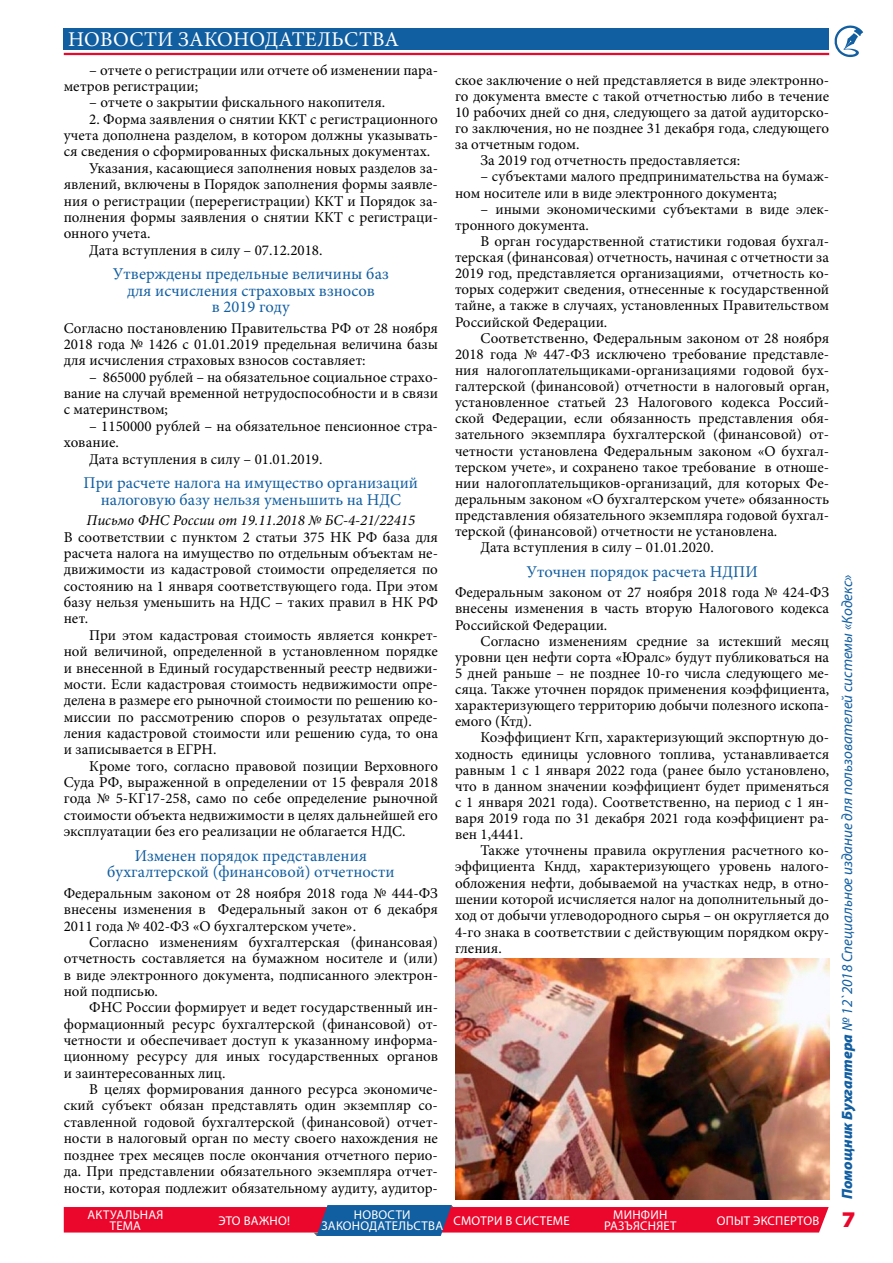
<style>
.page{position:relative;width:893px;height:1263px;background:#fff}
.page>*{position:absolute;margin:0;border:0;box-sizing:border-box;transform-origin:0 0}
.t1{font:900 semi-expanded 22.5px "Myriad Pro";color:#ea072b}
.t2{font:21px "Minion Pro";color:#fff}
.t3{font:16.5px/16.4px "Minion Pro";color:#115ea1;text-align:center}
.t4{font:15px/16.4px "Minion Pro";color:#000;text-align:justify}
.t5{font:italic 15px "Myriad Pro";color:#115ea1}
.t6{font:italic 15px "Minion Pro";color:#000}
.t7{font:12.75px/10.5px "Myriad Pro";letter-spacing:.055em;color:#fff;text-align:center}
.t8{font:12.75px/10.5px "Myriad Pro";letter-spacing:.035em;color:#fff}
.t9{font:12.75px "Myriad Pro";letter-spacing:.075em;color:#fff}
.t10{font:12.75px "Myriad Pro";letter-spacing:.125em;color:#fff}
.s1{font-weight:900}
</style>
<div class="page">
<svg style="left:834px;top:25px;width:29px;height:32px"></svg>
<div style="left:64px;top:29px;width:765px;height:21px;background:#115ea1"></div>
<hr style="left:64px;top:53px;width:765px;height:2px;background:#ea072b">
<svg style="left:64px;top:1205px;width:765px;height:31px;background:#c93a5e"></svg>
<img style="left:455px;top:958px;width:374px;height:241px">
<h2 class="t2" style="left:68px;top:25px;width:32px">Новости</h2>
<h2 class="t2" style="left:178px;top:25px;width:15px">законодательства</h2>
<p class="t4" style="left:64px;top:62px;width:376px;text-indent:26px">– отчете о регистрации или отчете об изменении пара&shy;метров регистрации;</p>
<p class="t4" style="left:89px;top:94px;width:297px">– отчете о закрытии фискального накопителя.</p>
<p class="t4" style="left:89px;top:111px;width:350px">2. Форма заявления о снятии ККТ с регистрационного</p>
<p class="t4" style="left:64px;top:127px;width:376px">учета дополнена разделом, в котором должны указывать-</p>
<p class="t4" style="left:64px;top:144px;width:368px">ся сведения о сформированных фискальных документах.</p>
<p class="t4" style="left:89px;top:160px;width:350px">Указания, касающиеся заполнения новых разделов за-</p>
<p class="t4" style="left:64px;top:176px;width:376px">явлений, включены в Порядок заполнения формы заявле-</p>
<p class="t4" style="left:64px;top:193px;width:376px">ния о регистрации (перерегистрации) ККТ и Порядок за-</p>
<p class="t4" style="left:64px;top:209px;width:376px">полнения формы заявления о снятии ККТ с регистраци-</p>
<p class="t4" style="left:64px;top:225px;width:88px">онного учета.</p>
<p class="t4" style="left:89px;top:242px;width:235px">Дата вступления в силу – 07.12.2018.</p>
<p class="t3" style="left:113px;top:266px;width:278px">Утверждены предельные величины баз для исчисления страховых взносов<br>в 2019 году</p>
<p class="t4" style="left:64px;top:320px;width:376px">Согласно постановлению Правительства РФ от 28 ноября 2018 года № 1426 с 01.01.2019 предельная величина базы для исчисления страховых взносов составляет:</p>
<p class="t4" style="left:64px;top:369px;width:376px;text-indent:26px">– 865000 рублей – на обязательное социальное страхо&shy;вание на случай временной нетрудоспособности и в связи с материнством;</p>
<p class="t4" style="left:89px;top:418px;width:350px">– 1150000 рублей – на обязательное пенсионное стра-</p>
<p class="t4" style="left:64px;top:434px;width:57px">хование.</p>
<p class="t4" style="left:89px;top:451px;width:235px">Дата вступления в силу – 01.01.2019.</p>
<p class="t3" style="left:84px;top:475px;width:336px">При расчете налога на имущество организаций налоговую базу нельзя уменьшить на НДС</p>
<p class="t6" style="left:87px;top:510px;width:330px">Письмо ФНС России от 19.11.2018 № БС-4-21/22415</p>
<p class="t4" style="left:64px;top:529px;width:376px">В соответствии с пунктом 2 статьи 375 НК РФ база для расчета налога на имущество по отдельным объектам не&shy;движимости из кадастровой стоимости определяется по состоянию на 1 января соответствующего года. При этом базу нельзя уменьшить на НДС – таких правил в НК РФ нет.</p>
<p class="t4" style="left:64px;top:627px;width:376px;text-indent:26px">При этом кадастровая стоимость является конкрет&shy;ной величиной, определенной в установленном порядке и внесенной в Единый государственный реестр недвижи&shy;мости. Если кадастровая стоимость недвижимости опре&shy;делена в размере его рыночной стоимости по решению ко&shy;миссии по рассмотрению споров о результатах опреде&shy;ления кадастровой стоимости или решению суда, то она и записывается в ЕГРН.</p>
<p class="t4" style="left:64px;top:758px;width:376px;text-indent:26px">Кроме того, согласно правовой позиции Верховного Суда РФ, выраженной в определении от 15 февраля 2018 года № 5-КГ17-258, само по себе определение рыночной стоимости объекта недвижимости в целях дальнейшей его эксплуатации без его реализации не облагается НДС.</p>
<p class="t3" style="left:107px;top:847px;width:289px">Изменен порядок представления бухгалтерской (финансовой) отчетности</p>
<p class="t4" style="left:64px;top:885px;width:376px">Федеральным законом от 28 ноября 2018 года № 444-ФЗ внесены изменения в Федеральный закон от 6 декабря 2011 года № 402-ФЗ «О бухгалтерском учете».</p>
<p class="t4" style="left:64px;top:934px;width:376px;text-indent:26px">Согласно изменениям бухгалтерская (финансовая) отчетность составляется на бумажном носителе и (или) в виде электронного документа, подписанного электрон&shy;ной подписью.</p>
<p class="t4" style="left:64px;top:999px;width:376px;text-indent:26px">ФНС России формирует и ведет государственный ин&shy;формационный ресурс бухгалтерской (финансовой) от&shy;четности и обеспечивает доступ к указанному информа&shy;ционному ресурсу для иных государственных органов и заинтересованных лиц.</p>
<p class="t4" style="left:64px;top:1081px;width:376px;text-indent:26px">В целях формирования данного ресурса экономиче&shy;ский субъект обязан представлять один экземпляр со&shy;ставленной годовой бухгалтерской (финансовой) отчет&shy;ности в налоговый орган по месту своего нахождения не позднее трех месяцев после окончания отчетного перио&shy;да. При представлении обязательного экземпляра отчет&shy;ности, которая подлежит обязательному аудиту, аудитор-</p>
<p class="t4" style="left:455px;top:72px;width:376px">ское заключение о ней представляется в виде электронно-</p>
<p class="t4" style="left:455px;top:88px;width:376px">го документа вместе с такой отчетностью либо в течение</p>
<p class="t4" style="left:455px;top:104px;width:376px">10 рабочих дней со дня, следующего за датой аудиторско-</p>
<p class="t4" style="left:455px;top:120px;width:376px">го заключения, но не позднее 31 декабря года, следующего</p>
<p class="t4" style="left:455px;top:136px;width:126px">за отчетным годом.</p>
<p class="t4" style="left:480px;top:152px;width:261px">За 2019 год отчетность предоставляется:</p>
<p class="t4" style="left:455px;top:169px;width:376px;text-indent:26px">– субъектами малого предпринимательства на бумаж&shy;ном носителе или в виде электронного документа;</p>
<p class="t4" style="left:455px;top:201px;width:376px;text-indent:26px">– иными экономическими субъектами в виде элек&shy;тронного документа.</p>
<p class="t4" style="left:455px;top:233px;width:376px;text-indent:26px">В орган государственной статистики годовая бухгал&shy;терская (финансовая) отчетность, начиная с отчетности за 2019 год, представляется организациями, отчетность ко&shy;торых содержит сведения, отнесенные к государственной тайне, а также в случаях, установленных Правительством Российской Федерации.</p>
<p class="t4" style="left:480px;top:330px;width:350px">Соответственно, Федеральным законом от 28 ноября</p>
<p class="t4" style="left:455px;top:346px;width:376px">2018 года № 447-ФЗ исключено требование представле-</p>
<p class="t4" style="left:455px;top:362px;width:376px">ния налогоплательщиками-организациями годовой бух-</p>
<p class="t4" style="left:455px;top:378px;width:376px">галтерской (финансовой) отчетности в налоговый орган,</p>
<p class="t4" style="left:455px;top:394px;width:376px">установленное статьей 23 Налогового кодекса Россий-</p>
<p class="t4" style="left:455px;top:410px;width:376px">ской Федерации, если обязанность представления обя-</p>
<p class="t4" style="left:455px;top:426px;width:376px">зательного экземпляра бухгалтерской (финансовой) от-</p>
<p class="t4" style="left:455px;top:443px;width:376px">четности установлена Федеральным законом «О бухгал-</p>
<p class="t4" style="left:455px;top:459px;width:376px">терском учете», и сохранено такое требование в отноше-</p>
<p class="t4" style="left:455px;top:475px;width:376px">нии налогоплательщиков-организаций, для которых Фе-</p>
<p class="t4" style="left:455px;top:491px;width:376px">деральным законом «О бухгалтерском учете» обязанность</p>
<p class="t4" style="left:455px;top:507px;width:376px">представления обязательного экземпляра годовой бухгал-</p>
<p class="t4" style="left:455px;top:523px;width:324px">терской (финансовой) отчетности не установлена.</p>
<p class="t4" style="left:480px;top:539px;width:235px">Дата вступления в силу – 01.01.2020.</p>
<p class="t3" style="left:526px;top:563px;width:233px">Уточнен порядок расчета НДПИ</p>
<p class="t4" style="left:455px;top:584px;width:376px">Федеральным законом от 27 ноября 2018 года № 424-ФЗ внесены изменения в часть вторую Налогового кодекса Российской Федерации.</p>
<p class="t4" style="left:455px;top:633px;width:376px;text-indent:26px">Согласно изменениям средние за истекший месяц уровни цен нефти сорта «Юралс» будут публиковаться на 5 дней раньше – не позднее 10-го числа следующего ме&shy;сяца. Также уточнен порядок применения коэффициента, характеризующего территорию добычи полезного ископа&shy;емого (Ктд).</p>
<p class="t4" style="left:455px;top:730px;width:376px;text-indent:26px">Коэффициент Кгп, характеризующий экспортную до&shy;ходность единицы условного топлива, устанавливается равным 1 с 1 января 2022 года (ранее было установлено, что в данном значении коэффициент будет применяться с 1 января 2021 года). Соответственно, на период с 1 ян&shy;варя 2019 года по 31 декабря 2021 года коэффициент ра&shy;вен 1,4441.</p>
<p class="t4" style="left:455px;top:842px;width:376px;text-indent:26px">Также уточнены правила округления расчетного ко&shy;эффициента Кндд, характеризующего уровень налого&shy;обложения нефти, добываемой на участках недр, в отно&shy;шении которой исчисляется налог на дополнительный до&shy;ход от добычи углеводородного сырья – он округляется до 4-го знака в соответствии с действующим порядком окру&shy;гления.</p>
<p class="t8" style="left:110px;top:1209px;width:55px;text-indent:-22px">Актуальная тема</p>
<p class="t7" style="left:218px;top:1215px;width:73px">это важно!</p>
<p class="t7" style="left:354px;top:1209px;width:58px">но вости</p>
<p class="t7" style="left:321px;top:1220px;width:31px">законо</p>
<p class="t9" style="left:369px;top:1218px;width:94px">дательства смо</p>
<p class="t7" style="left:481px;top:1215px;width:91px">три в систем е</p>
<p class="t7" style="left:604px;top:1209px;width:74px">минфин разъясн яет</p>
<p class="t10" style="left:717px;top:1212px;width:104px">опыт экспертов</p>
<p class="t5" style="left:838px;top:1199px;width:626px;rotate:-90deg"><span class="s1">Помощник Бухгалтера</span> № 12`2018 Специальное издание для пользователей системы «Кодекс»</p>
<h1 class="t1" style="left:842px;top:1204px;width:15px">7</h1>
</div>
